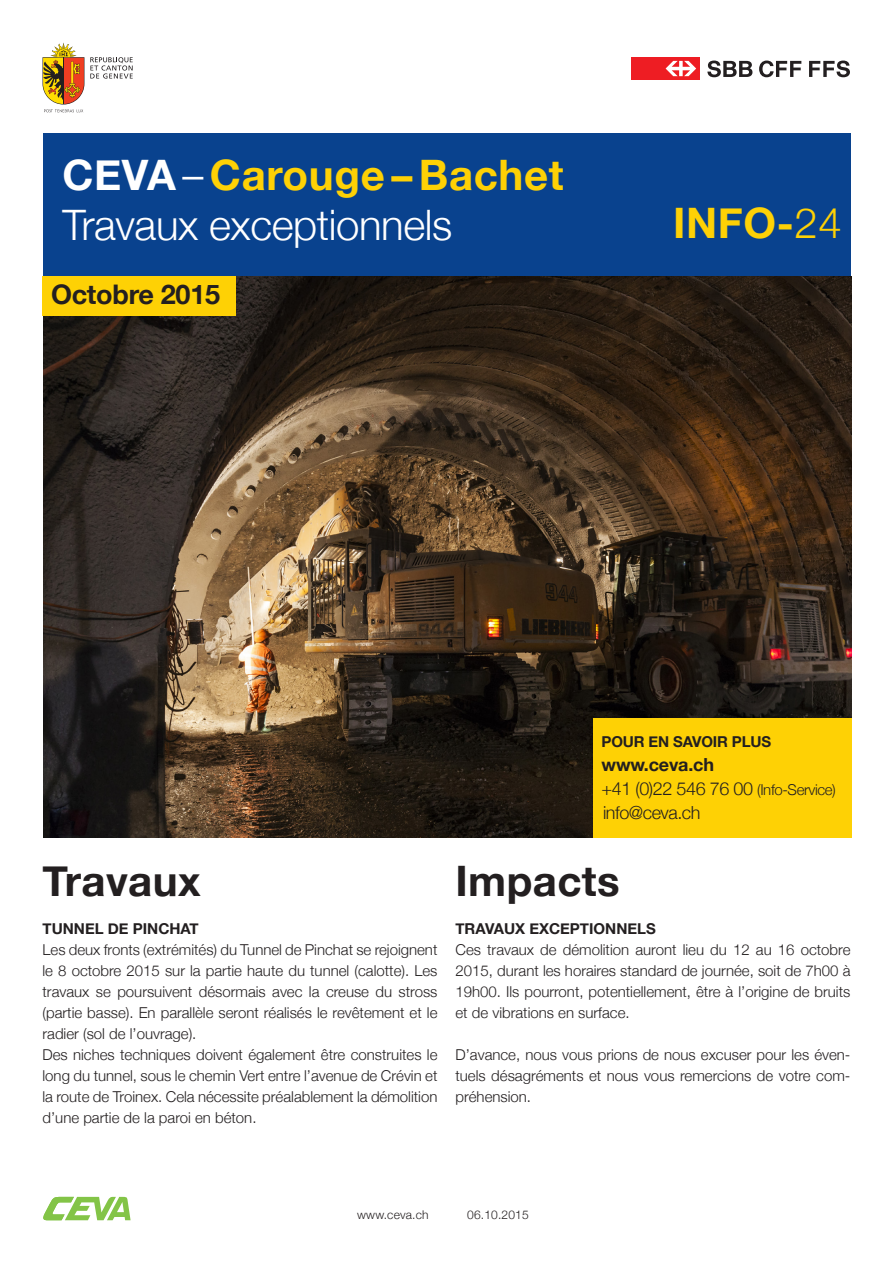
<style>
.page{position:relative;width:893px;height:1263px;background:#fff}
.page>*{position:absolute;margin:0;border:0;box-sizing:border-box;transform-origin:0 0}
._3_Titel{font:700 42px "Helvetica Neue";letter-spacing:.015em;color:#fed105}
._3_Titel-2{font:300 42px "Helvetica Neue";letter-spacing:-.01em;color:#fff}
.Grundschrift{font:700 42px "Helvetica Neue";letter-spacing:.01em;color:#231f20}
._3_Titel-3{font:700 27px "Helvetica Neue";letter-spacing:-.01em;color:#231f20}
._02__texte_standard{font:300 18px "Helvetica Neue";letter-spacing:-.025em;color:#231f20}
._02__texte_standard-2{font:700 18px "Helvetica Neue";letter-spacing:-.01em;color:#231f20}
.Grundschrift-2{font:300 15px/21px "Helvetica Neue";color:#231f20;text-align:justify}
._02__texte_standard-3{font:300 15px/21px "Helvetica Neue";color:#231f20;text-align:justify}
._02__texte_standard-4{font:700 15px "Helvetica Neue";color:#231f20}
._3_Titel-4{font:700 15px "Helvetica Neue";letter-spacing:-.01em;color:#231f20}
.Grundschrift-3{font:700 15px "Helvetica Neue";color:#231f20}
._4_Anzeigentext{font:300 12px "Helvetica Neue";letter-spacing:.015em;color:#231f20}
.s1{color:#fff}
.s2{font-weight:300;color:#fff}
.s3{font-weight:300}
.s4{font-size:15px}
</style>
<div class="page">
<img style="left:43px;top:276px;width:808px;height:561px">
<svg style="left:707px;top:61px;width:45px;height:16px"></svg>
<svg style="left:759px;top:61px;width:42px;height:16px"></svg>
<svg style="left:809px;top:61px;width:41px;height:16px"></svg>
<div style="left:631px;top:57px;width:69px;height:23px;background:#ee1d23"></div>
<svg style="left:666px;top:61px;width:30px;height:15px"></svg>
<svg style="left:43px;top:43px;width:41px;height:69px"></svg>
<hr style="left:63px;top:58px;width:1px;height:46px;background:#231f20">
<svg style="left:90px;top:57px;width:43px;height:22px"></svg>
<svg style="left:43px;top:1197px;width:88px;height:23px"></svg>
<div style="left:43px;top:134px;width:807px;height:142px;background:#09428e"></div>
<div style="left:43px;top:276px;width:193px;height:39px;background:#fed105"></div>
<div style="left:593px;top:719px;width:258px;height:119px;background:#fed105"></div>
<p class="_3_Titel" style="left:62px;top:149px;width:503px"><span class="s1">CEVA</span><span class="s2">–</span> Carouge – Bachet</p>
<p class="_3_Titel-2" style="left:62px;top:191px;width:391px">Travaux exceptionnels</p>
<p class="_3_Titel-3" style="left:51px;top:277px;width:171px">Octobre 2015</p>
<p class="_3_Titel" style="left:673px;top:197px;width:170px">INFO-<span class="s3">24</span></p>
<p class="_3_Titel-4" style="left:601px;top:732px;width:171px">POUR EN SAVOIR PLUS</p>
<p class="_02__texte_standard-2" style="left:601px;top:753px;width:114px">www.ceva.ch</p>
<p class="_02__texte_standard" style="left:601px;top:773px;width:236px">+41 (0)22 546 76 00 <span class="s4">(Info-Service)</span></p>
<p class="_02__texte_standard" style="left:603px;top:797px;width:99px">info@ceva.ch</p>
<p class="Grundschrift" style="left:43px;top:855px;width:160px">Travaux</p>
<p class="Grundschrift-3" style="left:43px;top:919px;width:158px">TUNNEL DE PINCHAT</p>
<p class="Grundschrift-2" style="left:43px;top:938px;width:396px">Les deux fronts (extrémités) du Tunnel de Pinchat se rejoignent le 8 octobre 2015 sur la partie haute du tunnel (calotte). Les travaux se poursuivent désormais avec la creuse du stross (partie basse). En parallèle seront réalisés le revêtement et le radier (sol de l’ouvrage).</p>
<p class="Grundschrift-2" style="left:43px;top:1043px;width:396px">Des niches techniques doivent également être construites le long du tunnel, sous le chemin Vert entre l’avenue de Crévin et la route de Troinex. Cela nécessite préalablement la démolition d’une partie de la paroi en béton.</p>
<p class="Grundschrift" style="left:455px;top:855px;width:166px">Impacts</p>
<p class="_02__texte_standard-4" style="left:455px;top:919px;width:202px">TRAVAUX EXCEPTIONNELS</p>
<p class="_02__texte_standard-3" style="left:455px;top:938px;width:396px">Ces travaux de démolition auront lieu du 12 au 16 octobre 2015, durant les horaires standard de journée, soit de 7h00 à 19h00. Ils pourront, potentiellement, être à l’origine de bruits et de vibrations en surface.</p>
<p class="_02__texte_standard-3" style="left:455px;top:1043px;width:396px">D’avance, nous vous prions de nous excuser pour les éven&shy;tuels désagréments et nous vous remercions de votre com&shy;préhension.</p>
<p class="_4_Anzeigentext" style="left:357px;top:1205px;width:73px">www.ceva.ch</p>
<p class="_4_Anzeigentext" style="left:467px;top:1205px;width:63px">06.10.2015</p>
</div>
